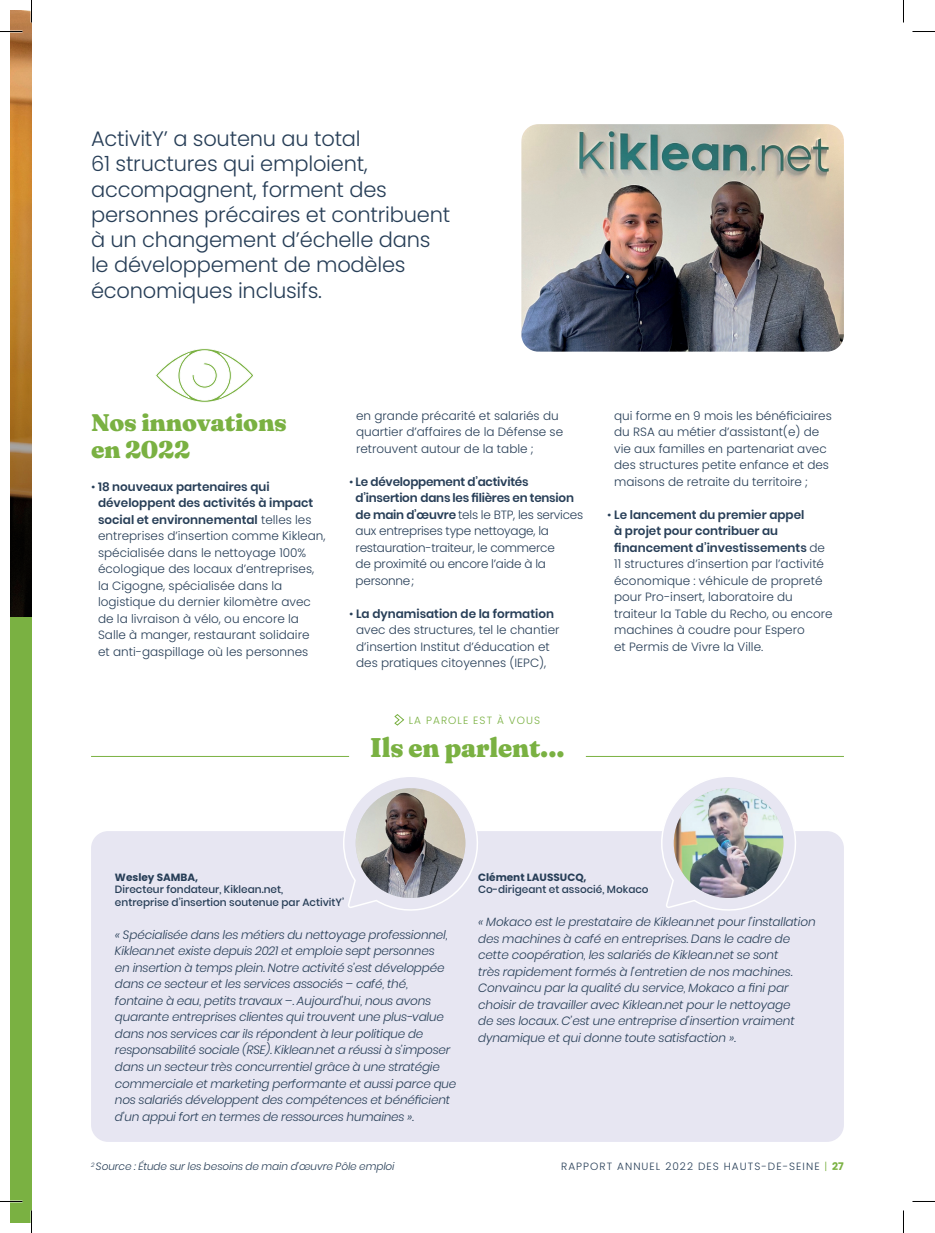
<style>
.page{position:relative;width:935px;height:1233px;background:#fff}
.page>*{position:absolute;margin:0;border:0;box-sizing:border-box;transform-origin:0 0}
.t1{font:900 27px "Fraunces 72 pt Soft";color:#7ab142}
.t2{font:900 24px/27px "Fraunces 9 pt";letter-spacing:-.01em;color:#7ab142}
.t3{font:300 21px/25.2px "Poppins";letter-spacing:-.01em;color:#273e57}
.t4{font:italic 300 12px/16.5px "Poppins";letter-spacing:-.015em;color:#273e57}
.t5{font:300 12px/16.5px "Poppins";color:#273e57}
.t6{font:300 12px/16.5px "Poppins";letter-spacing:-.02em;color:#273e57}
.t7{font:500 10.5px/12.6px "Poppins";color:#273e57}
.t8{font:italic 300 10.5px "Poppins";letter-spacing:-.01em;color:#273e57}
.t9{font:300 10.5px "Poppins";letter-spacing:.1em;color:#273e57}
.t10{font:700 10.5px "Poppins";color:#273e57}
.t11{font:300 10.5px "Poppins";letter-spacing:.1em;color:#7ab142}
.s1{font-weight:600}
.s2{color:#7ab142}
.s3{font-weight:700;color:#7ab142}
</style>
<div class="page">
<div style="left:10px;top:32px;width:22px;height:1190px;background:#7ab142"></div>
<img style="left:10px;top:10px;width:22px;height:62px">
<svg style="left:10px;top:72px;width:22px;height:545px;background:#956527"></svg>
<div style="left:91px;top:831px;width:753px;height:310px;background:#e7e6f2;border-radius:17px"></div>
<img style="left:521px;top:124px;width:323px;height:227px">
<svg style="left:155px;top:348px;width:98px;height:54px"></svg>
<svg style="left:394px;top:714px;width:10px;height:11px"></svg>
<hr style="left:91px;top:756px;width:258px;height:1px;background:#7ab142">
<hr style="left:586px;top:756px;width:258px;height:1px;background:#7ab142">
<svg style="left:343px;top:777px;width:135px;height:134px"></svg>
<img style="left:356px;top:788px;width:109px;height:109px;border-radius:55px">
<svg style="left:661px;top:777px;width:135px;height:134px"></svg>
<img style="left:674px;top:788px;width:109px;height:109px;border-radius:55px">
<hr style="left:0;top:1200px;width:22px;height:2px;background:#fff">
<svg style="left:0;top:31px;width:22px;height:1px"></svg>
<svg style="left:912px;top:31px;width:23px;height:1px"></svg>
<svg style="left:0;top:1201px;width:22px;height:1px"></svg>
<svg style="left:912px;top:1201px;width:23px;height:1px"></svg>
<svg style="left:31px;top:0;width:1px;height:23px"></svg>
<svg style="left:31px;top:1210px;width:1px;height:22px"></svg>
<svg style="left:903px;top:0;width:1px;height:23px"></svg>
<svg style="left:903px;top:1210px;width:1px;height:22px"></svg>
<h3 class="t3" style="left:91px;top:126px;width:361px">ActivitY’ a soutenu au total<br>61 structures qui emploient, accompagnent, forment des personnes précaires et contribuent à un changement d’échelle dans le développement de modèles économiques inclusifs.</h3>
<h2 class="t2" style="left:91px;top:407px;width:197px">Nos innovations en 2022</h2>
<p class="t5" style="left:98px;top:478px;width:229px;text-indent:-7px">• <span class="s1">18 nouveaux partenaires qui développent des activités à impact social et environnemental</span> telles les entreprises d’insertion comme Kiklean, spécialisée dans le nettoyage 100% écologique des locaux d’entreprises, la Cigogne, spécialisée dans la logistique du dernier kilomètre avec de la livraison à vélo, ou encore la Salle à manger, restaurant solidaire<br>et anti-gaspillage où les personnes</p>
<p class="t5" style="left:356px;top:407px;width:209px">en grande précarité et salariés du quartier d’affaires de la Défense se retrouvent autour de la table ;</p>
<p class="t6" style="left:356px;top:473px;width:229px;text-indent:-7px">• <span class="s1">Le développement d’activités d’insertion dans les filières en tension de main d’œuvre</span> tels le BTP, les services aux entreprises type nettoyage, la restauration-traiteur, le commerce<br>de proximité ou encore l’aide à la personne;</p>
<p class="t5" style="left:349px;top:605px;width:212px;text-align:center">• <span class="s1">La dynamisation de la formation </span>avec des structures, tel le chantier d’insertion Institut d’éducation et des pratiques citoyennes (IEPC),</p>
<p class="t11" style="left:409px;top:714px;width:133px">LA PAROLE EST À VOUS</p>
<h1 class="t1" style="left:370px;top:726px;width:196px">Ils en parlent...</h1>
<p class="t5" style="left:614px;top:407px;width:219px">qui forme en 9 mois les bénéficiaires du RSA au métier d’assistant(e) de vie aux familles en partenariat avec des structures petite enfance et des maisons de retraite du territoire ;</p>
<p class="t5" style="left:614px;top:506px;width:220px;text-indent:-7px">• <span class="s1">Le lancement du premier appel<br>à projet pour contribuer au financement d’investissements</span> de<br>11 structures d’insertion par l’activité économique : véhicule de propreté pour Pro-insert, laboratoire du traiteur la Table du Recho, ou encore machines à coudre pour Espero<br>et Permis de Vivre la Ville.</p>
<p class="t10" style="left:115px;top:870px;width:85px">Wesley SAMBA,</p>
<p class="t7" style="left:115px;top:883px;width:231px">Directeur fondateur, Kiklean.net,<br>entreprise d’insertion soutenue par ActivitY’</p>
<p class="t4" style="left:115px;top:926px;width:343px">« Spécialisée dans les métiers du nettoyage professionnel, Kiklean.net existe depuis 2021 et emploie sept personnes<br>en insertion à temps plein. Notre activité s’est développée dans ce secteur et les services associés – café, thé, fontaine à eau, petits travaux –. Aujourd’hui, nous avons quarante entreprises clientes qui trouvent une plus-value dans nos services car ils répondent à leur politique de responsabilité sociale (RSE). Kiklean.net a réussi à s’imposer dans un secteur très concurrentiel grâce à une stratégie commerciale et marketing performante et aussi parce que nos salariés développent des compétences et bénéficient d’un appui fort en termes de ressources humaines ».</p>
<p class="t8" style="left:91px;top:1160px;width:305px"><sup>2</sup> Source : Étude sur les besoins de main d’œuvre Pôle emploi</p>
<p class="t10" style="left:478px;top:870px;width:110px">Clément LAUSSUCQ,</p>
<p class="t7" style="left:478px;top:883px;width:172px">Co-dirigeant et associé, Mokaco</p>
<p class="t4" style="left:478px;top:913px;width:339px">« Mokaco est le prestataire de Kiklean.net pour l’installation des machines à café en entreprises. Dans le cadre de cette coopération, les salariés de Kiklean.net se sont<br>très rapidement formés à l’entretien de nos machines.<br>Convaincu par la qualité du service, Mokaco a fini par choisir de travailler avec Kiklean.net pour le nettoyage<br>de ses locaux. C’est une entreprise d’insertion vraiment dynamique et qui donne toute satisfaction ».</p>
<p class="t9" style="left:561px;top:1160px;width:284px">RAPPORT ANNUEL 2022 DES HAUTS-DE-SEINE <span class="s2">|</span> <span class="s3">27</span></p>
</div>
